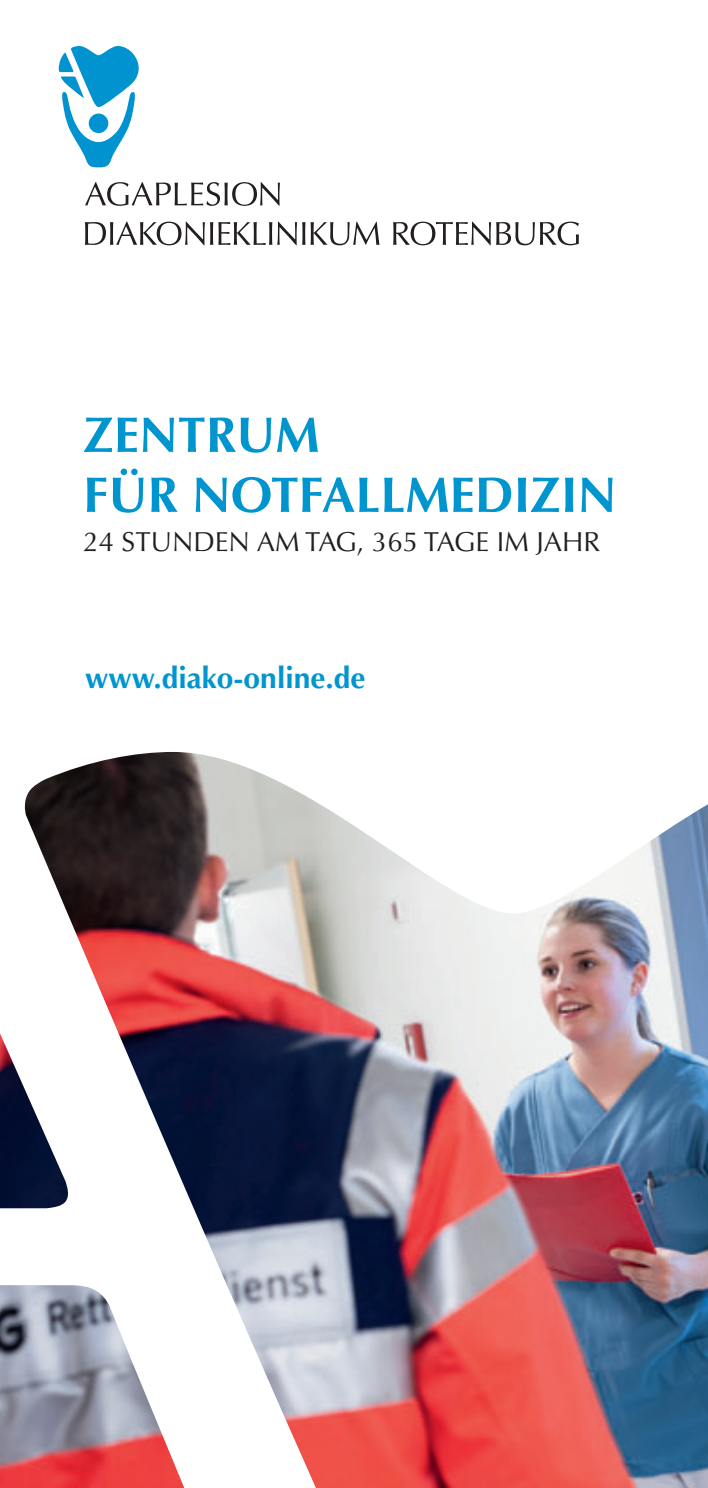
<style>
.page{position:relative;width:708px;height:1488px;background:#fff}
.page>*{position:absolute;margin:0;border:0;box-sizing:border-box;transform-origin:0 0}
.t1{font:700 50px/60px "Optima";color:#0095ce}
.t2{font:700 30px "Optima";color:#0095ce}
.t3{font:27.5px "Optima";color:#231f20}
</style>
<div class="page">
<img style="left:0;top:752px;width:708px;height:736px">
<svg style="left:59px;top:46px;width:80px;height:121px"></svg>
<svg style="left:85px;top:182px;width:195px;height:24px"></svg>
<svg style="left:85px;top:222px;width:294px;height:23px"></svg>
<svg style="left:393px;top:222px;width:186px;height:23px"></svg>
<h1 class="t1" style="left:83px;top:410px;width:534px">ZENTRUM<br>FÜR NOTFALLMEDIZIN</h1>
<p class="t3" style="left:83px;top:530px;width:518px">24 STUNDEN AM TAG, 365 TAGE IM JAHR</p>
<p class="t2" style="left:85px;top:665px;width:282px">www.diako-online.de</p>
</div>
